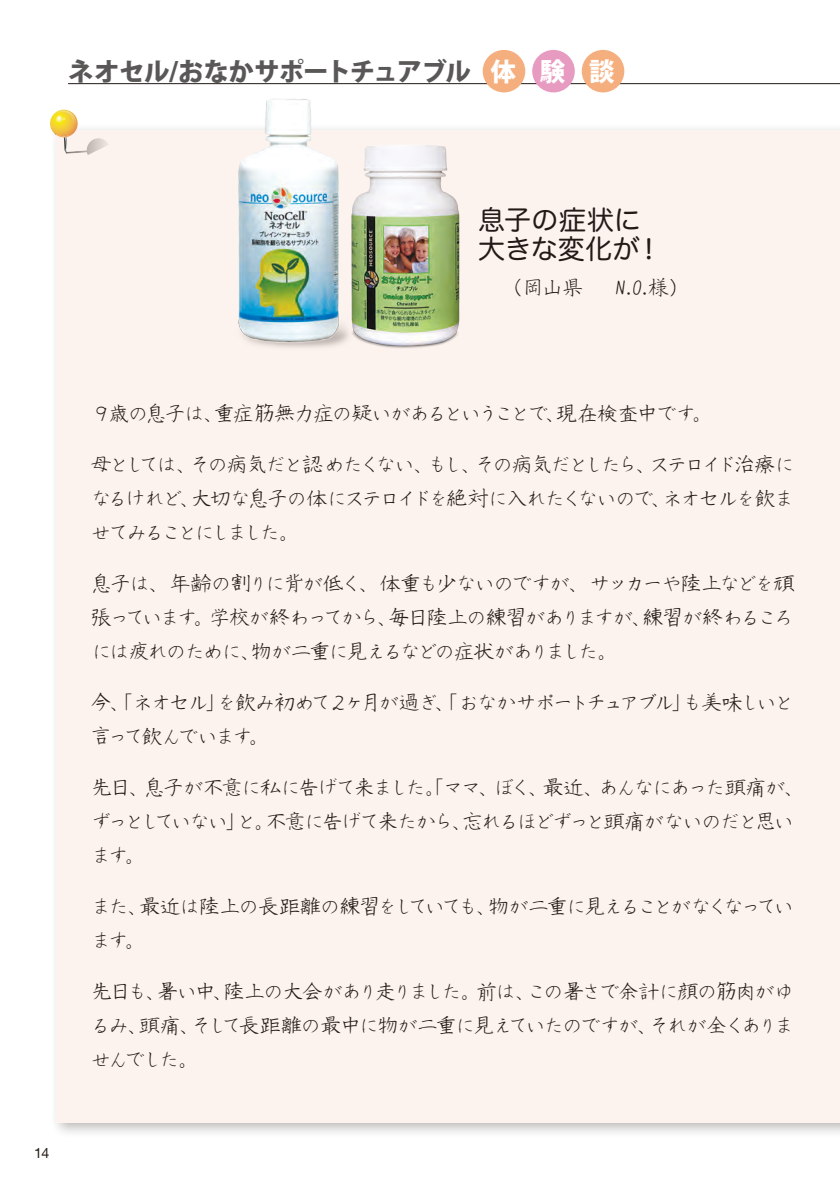
<style>
.page{position:relative;width:840px;height:1191px;background:#fff}
.page>*{position:absolute;margin:0;border:0;box-sizing:border-box;transform-origin:0 0}
.t1{font:27px/29.8px "Hira Maru Pro W4";color:#231916}
.t2{font:800 25.6px "Koz Go Pro";letter-spacing:-.035em;color:#595857}
.t3{font:20.8px/34px "Nskhakushuupenkaisho";letter-spacing:-.115em;color:#231916;text-align:justify}
.t4{font:20.8px/34px "Nskhakushuupenkaisho";letter-spacing:-.145em;color:#231916}
.t5{font:20.8px "Nskhakushuupenkaisho";letter-spacing:-.085em;color:#231916}
.t6{font:14.2px "Helvetica Neue";color:#231916}
.s1{color:#fff}
</style>
<div class="page">
<div style="left:50px;top:123px;width:789px;height:1015px;background:#231916;opacity:.3"></div>
<div style="left:57px;top:130px;width:782px;height:993px;background:#fdf3ee"></div>
<hr style="left:68px;top:83px;width:771px;height:1px;background:#231916">
<div style="left:482px;top:50px;width:43px;height:42px;background:#f5af7e;border-radius:50%"></div>
<div style="left:532px;top:50px;width:42px;height:42px;background:#e89bc1;border-radius:50%"></div>
<div style="left:581px;top:50px;width:43px;height:42px;background:#f5af7e;border-radius:50%"></div>
<img style="left:221px;top:84px;width:134px;height:264px">
<img style="left:347px;top:140px;width:113px;height:208px">
<svg style="left:50px;top:109px;width:59px;height:55px"></svg>
<p class="t2" style="left:68px;top:55px;width:547px">ネオセル/おなかサポートチュアブル <span class="s1">体 験 談</span></p>
<p class="t1" style="left:478px;top:203px;width:186px">息子の症状に大きな変化が！</p>
<p class="t3" style="left:501px;top:270px;width:191px">（岡山県　 N.O.様）</p>
<p class="t6" style="left:34px;top:1144px;width:17px">14</p>
<p class="t5" style="left:91px;top:402px;width:623px">９歳の息子は、重症筋無力症の疑いがあるということで、現在検査中です。</p>
<p class="t3" style="left:91px;top:447px;width:705px">母としては、その病気だと認めたくない、もし、その病気だとしたら、ステロイド治療になるけれど、大切な息子の体にステロイドを絶対に入れたくないので、ネオセルを飲ませてみることにしました。</p>
<p class="t3" style="left:91px;top:566px;width:705px">息子は、年齢の割りに背が低く、体重も少ないのですが、サッカーや陸上などを頑張っています。学校が終わってから、毎日陸上の練習がありますが、練習が終わるころには疲れのために、物が二重に見えるなどの症状がありました。</p>
<p class="t4" style="left:91px;top:685px;width:704px">今、「ネオセル」を飲み初めて２ヶ月が過ぎ、「おなかサポートチュアブル」も美味しいと言って飲んでいます。</p>
<p class="t3" style="left:91px;top:770px;width:715px;text-align:left">先日、息子が不意に私に告げて来ました。「ママ、ぼく、最近、あんなにあった頭痛が、ずっとしていない」と。不意に告げて来たから、忘れるほどずっと頭痛がないのだと思います。</p>
<p class="t3" style="left:91px;top:889px;width:704px">また、最近は陸上の長距離の練習をしていても、物が二重に見えることがなくなっています。</p>
<p class="t3" style="left:91px;top:974px;width:704px">先日も、暑い中、陸上の大会があり走りました。前は、この暑さで余計に顔の筋肉がゆるみ、頭痛、そして長距離の最中に物が二重に見えていたのですが、それが全くありませんでした。</p>
</div>
